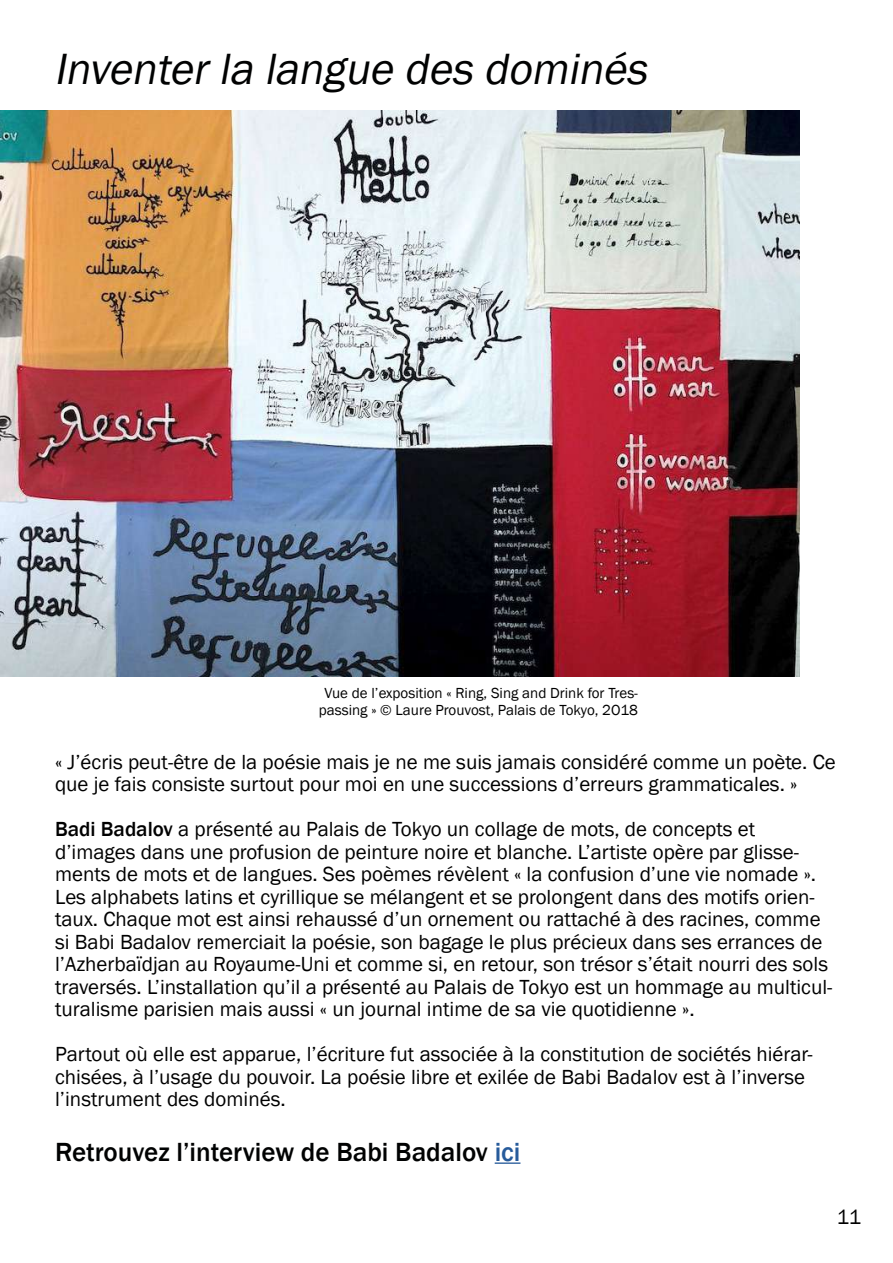
<style>
.page{position:relative;width:893px;height:1263px;background:#fff}
.page>*{position:absolute;margin:0;border:0;box-sizing:border-box;transform-origin:0 0}
.t1{font:italic 45px "Franklin Gothic";color:#010202}
.t2{font:500 27px "Franklin Gothic";color:#010202}
.t3{font:21px/22.5px "Franklin Gothic";color:#000}
.t4{font:15px/16.5px "Franklin Gothic";color:#000;text-align:center}
.s1{font-weight:500}
.s2{color:#275b9b}
</style>
<div class="page">
<img style="left:0;top:111px;width:799px;height:565px">
<hr style="left:495px;top:1162px;width:25px;height:2px;background:#275b9b">
<h1 class="t1" style="left:54px;top:42px;width:604px">Inventerla langue des dominés</h1>
<p class="t4" style="left:319px;top:685px;width:321px">Vue de l’exposition « Ring, Sing and Drink for Tres&shy;passing » © Laure Prouvost, Palais de Tokyo, 2O18</p>
<p class="t3" style="left:55px;top:751px;width:782px">« J’écris peut-être de la poésie mais je ne me suis jamais considéré comme un poète. Ce que je fais consiste surtout pour moi en une successions d’erreurs grammaticales. »</p>
<p class="t3" style="left:55px;top:818px;width:779px"><span class="s1">Badi Badalov</span> a présenté au Palais de Tokyo un collage de mots, de concepts et d’images dans une profusion de peinture noire et blanche. L’artiste opère par glisse&shy;ments de mots et de langues. Ses poèmes révèlent « la confusion d’une vie nomade ».<br>Les alphabets latins et cyrillique se mélangent et se prolongent dans des motifs orien&shy;taux. Chaque mot est ainsi rehaussé d’un ornement ou rattaché à des racines, comme si Babi Badalov remerciait la poésie, son bagage le plus précieux dans ses errances de l’Azherbaïdjan au Royaume-Uni et comme si, en retour, son trésor s’était nourri des sols traversés. L’installation qu’il a présenté au Palais de Tokyo est un hommage au multicul&shy;turalisme parisien mais aussi « un journal intime de sa vie quotidienne ».</p>
<p class="t3" style="left:55px;top:1043px;width:759px">Partout où elle est apparue, l’écriture fut associée à la constitution de sociétés hiérar&shy;chisées, à l’usage du pouvoir. La poésie libre et exilée de Babi Badalov est à l’inverse l’instrument des dominés.</p>
<p class="t2" style="left:55px;top:1135px;width:467px">Retrouvez l’interview de Babi Badalov <span class="s2">ici</span></p>
<p class="t3" style="left:837px;top:1206px;width:26px">11</p>
</div>
